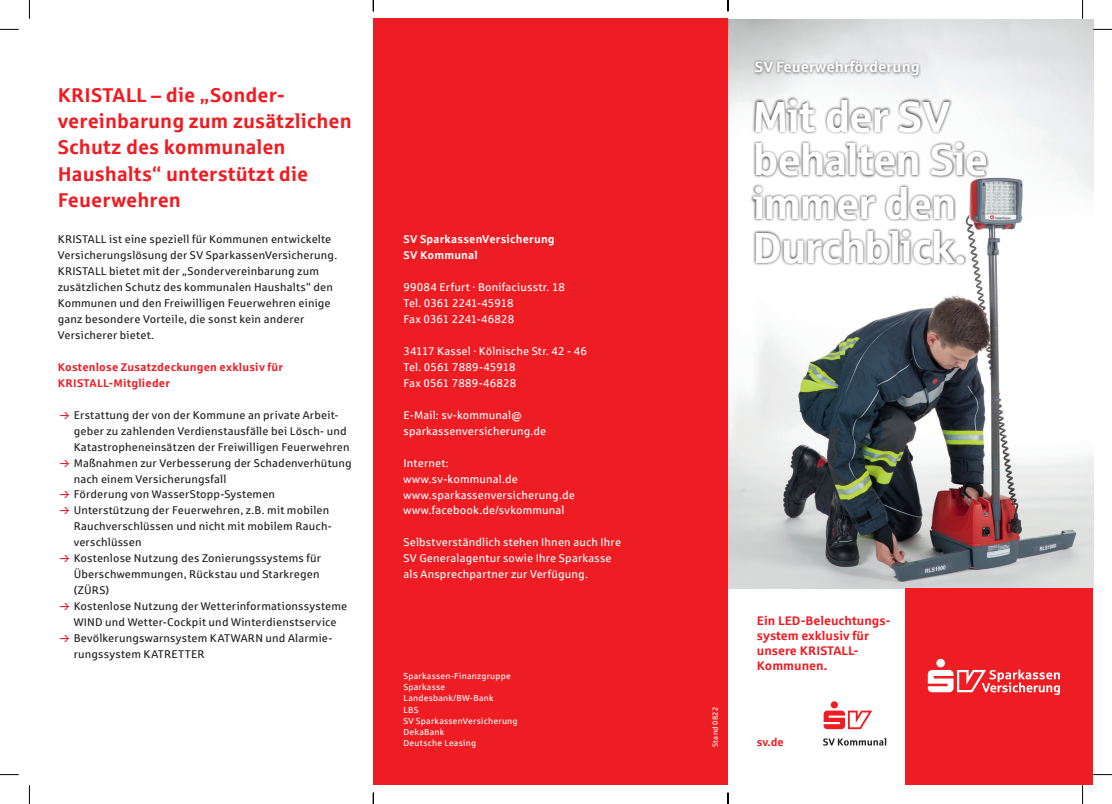
<style>
.page{position:relative;width:1112px;height:804px;background:#fff}
.page>*{position:absolute;margin:0;border:0;box-sizing:border-box;transform-origin:0 0}
.t1{font:43.75px/43.8px "Sparkasse Head";color:#fff}
.t2{font:700 20px/26.2px "Sparkasse Rg";letter-spacing:.005em;color:#ee1d23}
.t3{font:700 15px "Sparkasse Rg";color:#fff}
.t4{font:700 12.5px/15px "Sparkasse Rg";color:#ee1d23}
.t5{font:11.25px/16px "Sparkasse Rg";letter-spacing:.015em;color:#231f20}
.t6{font:11.25px/16px "Sparkasse Rg";letter-spacing:.015em;color:#fff}
.t7{font:700 11.25px/16px "Sparkasse Rg";letter-spacing:.02em;color:#ee1d23}
.t8{font:700 11.25px/16px "Sparkasse Rg";letter-spacing:.015em;color:#fff}
.t9{font:8.75px/11.2px "Sparkasse Rg";letter-spacing:.025em;color:#fff}
.t10{font:7.5px "Sparkasse Rg";letter-spacing:.03em;color:#fff}
</style>
<div class="page">
<div style="left:373px;top:19px;width:354px;height:766px;background:#ee1d23"></div>
<img style="left:728px;top:19px;width:364px;height:569px">
<div style="left:905px;top:588px;width:187px;height:197px;background:#ee1d23"></div>
<div style="left:936px;top:659px;width:8px;height:8px;background:#fff;border-radius:50%"></div>
<svg style="left:927px;top:669px;width:132px;height:26px"></svg>
<svg style="left:750px;top:96px;width:239px;height:170px"></svg>
<div style="left:752px;top:58px;width:169px;height:21px;background:#231f20;opacity:.7"></div>
<svg style="left:823px;top:738px;width:63px;height:7px"></svg>
<svg style="left:823px;top:701px;width:49px;height:28px"></svg>
<svg style="left:0;top:29px;width:19px;height:1px"></svg>
<svg style="left:1092px;top:29px;width:19px;height:1px"></svg>
<svg style="left:0;top:774px;width:19px;height:1px"></svg>
<svg style="left:1092px;top:774px;width:19px;height:1px"></svg>
<svg style="left:29px;top:0;width:1px;height:19px"></svg>
<svg style="left:29px;top:785px;width:1px;height:19px"></svg>
<svg style="left:1082px;top:0;width:1px;height:19px"></svg>
<svg style="left:1082px;top:785px;width:1px;height:19px"></svg>
<svg style="left:372px;top:0;width:2px;height:11px"></svg>
<svg style="left:372px;top:792px;width:2px;height:12px"></svg>
<svg style="left:727px;top:792px;width:1px;height:12px"></svg>
<h2 class="t2" style="left:58px;top:81px;width:295px">KRISTALL – die „Sonder&shy;vereinbarung zum zusätzlichen<br>Schutz des kommunalen<br>Haushalts“ unterstützt die<br>Feuerwehren</h2>
<p class="t5" style="left:58px;top:231px;width:281px">KRISTALL ist eine speziell für Kommunen entwickelte Versicherungslösung der SV SparkassenVersicherung.<br>KRISTALL bietet mit der „Sondervereinbarung zum zusätzlichen Schutz des kommunalen Haushalts“ den Kommunen und den Freiwilligen Feuerwehren einige ganz besondere Vorteile, die sonst kein anderer Versicherer bietet.</p>
<p class="t7" style="left:58px;top:358px;width:227px">Kostenlose Zusatzdeckungen exklusiv für<br>KRISTALL-Mitglieder</p>
<p class="t5" style="left:74px;top:406px;width:279px">Erstattung der von der Kommune an private Arbeit&shy;geber zu zahlenden Verdienstausfälle bei Lösch- und Katastropheneinsätzen der Freiwilligen Feuerwehren Maßnahmen zur Verbesserung der Schadenverhütung nach einem Versicherungsfall<br>Förderung von WasserStopp-Systemen Unterstützung der Feuerwehren, z.B. mit mobilen Rauchverschlüssen und nicht mit mobilem Rauch&shy;verschlüssen<br>Kostenlose Nutzung des Zonierungssystems für Überschwemmungen, Rückstau und Starkregen (ZÜRS)<br>Kostenlose Nutzung der Wetterinformationssysteme WIND und Wetter-Cockpit und Winterdienstservice Bevölkerungswarnsystem KATWARN und Alarmie&shy;rungssystem KATRETTER</p>
<p class="t8" style="left:403px;top:231px;width:153px">SV SparkassenVersicherung<br>SV Kommunal</p>
<p class="t6" style="left:403px;top:279px;width:163px">99084 Erfurt · Bonifaciusstr. 18<br>Tel. 0361 2241-45918<br>Fax 0361 2241-46828</p>
<p class="t6" style="left:403px;top:343px;width:185px">34117 Kassel · Kölnische Str. 42 - 46<br>Tel. 0561 7889-45918<br>Fax 0561 7889-46828</p>
<p class="t6" style="left:403px;top:406px;width:144px">E-Mail: sv-kommunal@ sparkassenversicherung.de</p>
<p class="t6" style="left:403px;top:454px;width:173px">Internet:<br>www.sv-kommunal.de www.sparkassenversicherung.de www.facebook.de/svkommunal</p>
<p class="t6" style="left:403px;top:534px;width:219px">Selbstverständlich stehen Ihnen auch Ihre<br>SV Generalagentur sowie Ihre Sparkasse als Ansprechpartner zur Verfügung.</p>
<p class="t9" style="left:403px;top:670px;width:116px">Sparkassen-Finanzgruppe<br>Sparkasse<br>Landesbank/BW-Bank<br>LBS<br>SV SparkassenVersicherung<br>DekaBank<br>Deutsche Leasing</p>
<h3 class="t3" style="left:754px;top:58px;width:166px">SV Feuerwehrförderung</h3>
<h1 class="t1" style="left:753px;top:93px;width:236px">Mit der SV behalten Sie immer den<br>Durchblick.</h1>
<p class="t10" style="left:710px;top:747px;width:42px;rotate:-90deg">Stand 0822</p>
<p class="t4" style="left:756px;top:613px;width:135px">Ein LED-Beleuchtungs&shy;system exklusiv für unsere KRISTALL-<br>Kommunen.</p>
<p class="t7" style="left:756px;top:733px;width:28px">sv.de</p>
</div>
